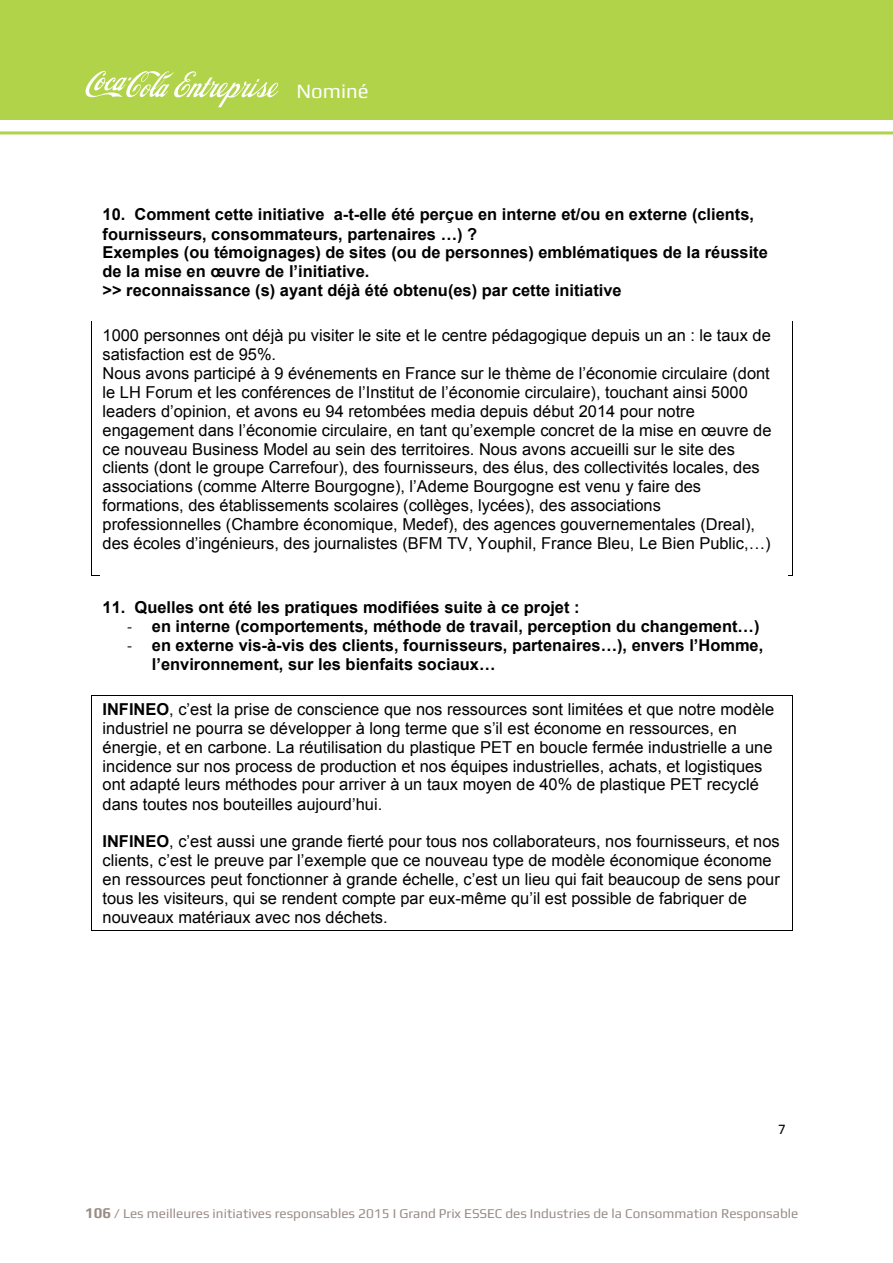
<style>
.page{position:relative;width:893px;height:1263px;background:#fff}
.page>*{position:absolute;margin:0;border:0;box-sizing:border-box;transform-origin:0 0}
.t1{font:20.4px "Play";color:#fff}
.t2{font:16.5px/18.9px "Arial";color:#000}
.t3{font:700 16.5px/18.9px "Arial";color:#000}
.t4{font:13.5px "Play";color:#998c86}
.s1{font-family:"Calibri";font-weight:400}
.s2{font-weight:700}
.s3{font-weight:700;font-size:15px}
</style>
<div class="page">
<div style="left:0;top:0;width:893px;height:119px;background:#b1d349"></div>
<hr style="left:0;top:131px;width:893px;height:3px;background:#b1d349">
<svg style="left:85px;top:71px;width:194px;height:36px"></svg>
<hr style="left:91px;top:326px;width:1px;height:249px;background:#000">
<hr style="left:92px;top:575px;width:700px;height:1px;background:#000">
<hr style="left:792px;top:326px;width:1px;height:249px;background:#000">
<hr style="left:92px;top:695px;width:700px;height:1px;background:#000">
<hr style="left:91px;top:700px;width:1px;height:230px;background:#000">
<hr style="left:92px;top:930px;width:700px;height:1px;background:#000">
<hr style="left:792px;top:700px;width:1px;height:230px;background:#000">
<p class="t1" style="left:296px;top:79px;width:74px">Nominé</p>
<p class="t3" style="left:103px;top:206px;width:667px">10. Comment cette initiative a-t-elle été perçue en interne et/ou en externe (clients, fournisseurs, consommateurs, partenaires …) ?<br>Exemples (ou témoignages) de sites (ou de personnes) emblématiques de la réussite de la mise en œuvre de l’initiative.<br>&gt;&gt; reconnaissance (s) ayant déjà été obtenu(es) par cette initiative</p>
<p class="t2" style="left:103px;top:326px;width:670px">1000 personnes ont déjà pu visiter le site et le centre pédagogique depuis un an : le taux de satisfaction est de 95%.<br>Nous avons participé à 9 événements en France sur le thème de l’économie circulaire (dont le LH Forum et les conférences de l’Institut de l’économie circulaire), touchant ainsi 5000 leaders d’opinion, et avons eu 94 retombées media depuis début 2014 pour notre engagement dans l’économie circulaire, en tant qu’exemple concret de la mise en œuvre de ce nouveau Business Model au sein des territoires. Nous avons accueilli sur le site des clients (dont le groupe Carrefour), des fournisseurs, des élus, des collectivités locales, des associations (comme Alterre Bourgogne), l’Ademe Bourgogne est venu y faire des formations, des établissements scolaires (collèges, lycées), des associations professionnelles (Chambre économique, Medef), des agences gouvernementales (Dreal), des écoles d’ingénieurs, des journalistes (BFM TV, Youphil, France Bleu, Le Bien Public,…)</p>
<p class="t3" style="left:103px;top:598px;width:479px">11. Quelles ont été les pratiques modifiées suite à ce projet :</p>
<p class="t3" style="left:127px;top:617px;width:634px"><span class="s1">--‐</span> en interne (comportements, méthode de travail, perception du changement…)</p>
<p class="t3" style="left:127px;top:636px;width:638px"><span class="s1">--‐</span> en externe vis-à-vis des clients, fournisseurs, partenaires…), envers l’Homme,</p>
<p class="t3" style="left:152px;top:655px;width:345px">l’environnement, sur les bienfaits sociaux…</p>
<p class="t2" style="left:103px;top:700px;width:673px"><span class="s2">INFINEO</span>, c’est la prise de conscience que nos ressources sont limitées et que notre modèle industriel ne pourra se développer à long terme que s’il est économe en ressources, en énergie, et en carbone. La réutilisation du plastique PET en boucle fermée industrielle a une incidence sur nos process de production et nos équipes industrielles, achats, et logistiques ont adapté leurs méthodes pour arriver à un taux moyen de 40% de plastique PET recyclé dans toutes nos bouteilles aujourd’hui.</p>
<p class="t2" style="left:103px;top:832px;width:679px"><span class="s2">INFINEO</span>, c’est aussi une grande fierté pour tous nos collaborateurs, nos fournisseurs, et nos clients, c’est le preuve par l’exemple que ce nouveau type de modèle économique économe en ressources peut fonctionner à grande échelle, c’est un lieu qui fait beaucoup de sens pour tous les visiteurs, qui se rendent compte par eux-même qu’il est possible de fabriquer de nouveaux matériaux avec nos déchets.</p>
<p class="t4" style="left:85px;top:1205px;width:715px"><span class="s3">106</span> / Les meilleures initiatives responsables 2015 I Grand Prix ESSEC des Industries de la Consommation Responsable</p>
</div>
